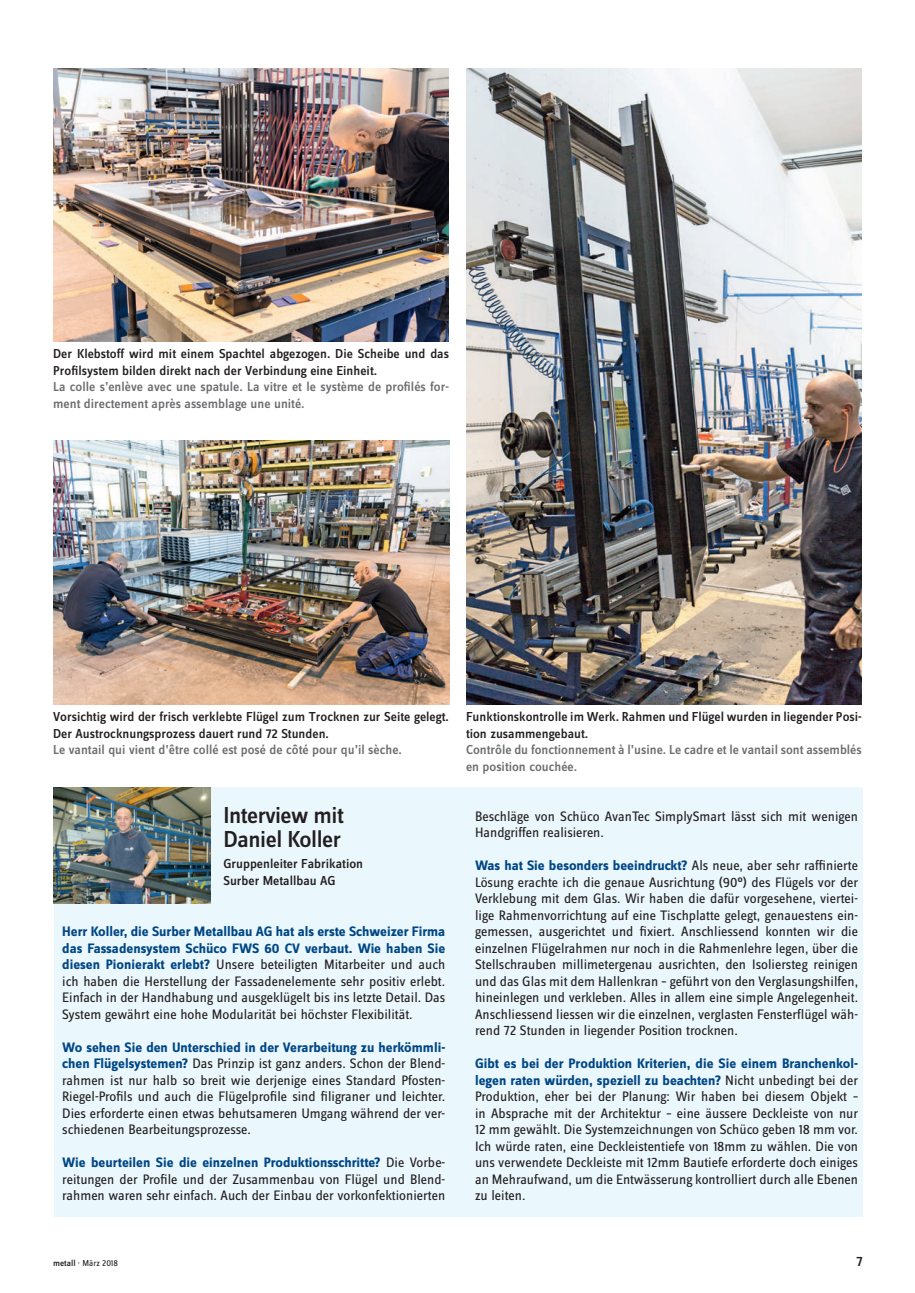
<style>
.page{position:relative;width:915px;height:1293px;background:#fff}
.page>*{position:absolute;margin:0;border:0;box-sizing:border-box;transform-origin:0 0}
.DE_Grundtext_o_EZ{font:500 24px "Zine Sans Dis";letter-spacing:-.02em;color:#231f20}
.DE_Grundtext_o_EZ-2{font:14.25px/16.5px "Zine Sans Dis";color:#231f20;text-align:justify}
.t1{font:500 14.25px "Zine Sans Dis";color:#231f20}
.DE_Grundtext_o_EZ-3{font:500 13.5px/16.5px "Zine Sans Dis";color:#231f20}
.DE_Grundtext_o_EZ-4{font:500 13.5px/16.5px "Zine Sans Dis";color:#6c6d70}
.t2{font:9px "Zine Sans Dis";color:#231f20}
.s1{font-weight:700;color:#004684}
.s2{font-weight:500}
</style>
<div class="page">
<hr style="left:0;top:919px;width:1px;height:297px;background:#e1e7ea">
<img style="left:53px;top:68px;width:396px;height:274px">
<img style="left:53px;top:441px;width:396px;height:264px">
<img style="left:466px;top:68px;width:395px;height:637px">
<div style="left:54px;top:787px;width:808px;height:429px;background:#eaf7fd"></div>
<img style="left:54px;top:787px;width:156px;height:116px">
<p class="DE_Grundtext_o_EZ-3" style="left:53px;top:346px;width:397px">Der Klebstoff wird mit einem Spachtel abgezogen. Die Scheibe und das<br>Profilsystem bilden direkt nach der Verbindung eine Einheit.</p>
<p class="DE_Grundtext_o_EZ-4" style="left:53px;top:379px;width:397px">La colle s’enlève avec une spatule. La vitre et le système de profilés for&shy;ment directement après assemblage une unité.</p>
<p class="DE_Grundtext_o_EZ-3" style="left:53px;top:709px;width:397px">Vorsichtig wird der frisch verklebte Flügel zum Trocknen zur Seite gelegt.<br>Der Austrocknungsprozess dauert rund 72 Stunden.</p>
<p class="DE_Grundtext_o_EZ-4" style="left:53px;top:742px;width:350px">Le vantail qui vient d’être collé est posé de côté pour qu’il sèche.</p>
<p class="DE_Grundtext_o_EZ" style="left:223px;top:803px;width:122px">Interview mit</p>
<p class="DE_Grundtext_o_EZ" style="left:223px;top:827px;width:119px">Daniel Koller</p>
<p class="DE_Grundtext_o_EZ-3" style="left:223px;top:856px;width:141px">Gruppenleiter Fabrikation</p>
<p class="DE_Grundtext_o_EZ-3" style="left:223px;top:873px;width:114px">Surber Metallbau AG</p>
<p class="DE_Grundtext_o_EZ-2" style="left:62px;top:923px;width:384px"><span class="s1">Herr Koller, die Surber Metallbau AG hat als erste Schweizer Firma das Fassadensystem Schüco FWS 60 CV verbaut. Wie haben Sie diesen Pionierakt erlebt?</span> Unsere beteiligten Mitarbeiter und auch ich haben die Herstellung der Fassadenelemente sehr positiv erlebt.<br>Einfach in der Handhabung und ausgeklügelt bis ins letzte Detail. Das System gewährt eine hohe Modularität bei höchster Flexibilität.</p>
<p class="DE_Grundtext_o_EZ-2" style="left:62px;top:1039px;width:384px"><span class="s1">Wo sehen Sie den Unterschied in der Verarbeitung zu herkömmli&shy;chen Flügelsystemen?</span> Das Prinzip ist ganz anders. Schon der Blend&shy;rahmen ist nur halb so breit wie derjenige eines Standard Pfosten-Riegel-Profils und auch die Flügelprofile sind filigraner und leichter.<br>Dies erforderte einen etwas behutsameren Umgang während der ver&shy;schiedenen Bearbeitungsprozesse.</p>
<p class="DE_Grundtext_o_EZ-2" style="left:62px;top:1154px;width:384px"><span class="s1">Wie beurteilen Sie die einzelnen Produktionsschritte?</span> Die Vorbe&shy;reitungen der Profile und der Zusammenbau von Flügel und Blend&shy;rahmen waren sehr einfach. Auch der Einbau der vorkonfektionierten</p>
<p class="DE_Grundtext_o_EZ-3" style="left:466px;top:709px;width:397px">Funktionskontrolle im Werk. Rahmen und Flügel wurden in liegender Posi&shy;tion zusammengebaut.</p>
<p class="DE_Grundtext_o_EZ-4" style="left:466px;top:742px;width:397px">Contrôle du fonctionnement à l’usine. Le cadre et le vantail sont assemblés en position couchée.</p>
<p class="DE_Grundtext_o_EZ-2" style="left:475px;top:808px;width:384px">Beschläge von Schüco AvanTec SimplySmart lässt sich mit wenigen<br>Handgriffen realisieren.</p>
<p class="DE_Grundtext_o_EZ-2" style="left:475px;top:857px;width:384px"><span class="s1">Was hat Sie besonders beeindruckt?</span> Als neue, aber sehr raffinierte Lösung erachte ich die genaue Ausrichtung (90°) des Flügels vor der Verklebung mit dem Glas. Wir haben die dafür vorgesehene, viertei&shy;lige Rahmenvorrichtung auf eine Tischplatte gelegt, genauestens ein&shy;gemessen, ausgerichtet und fixiert. Anschliessend konnten wir die einzelnen Flügelrahmen nur noch in die Rahmenlehre legen, über die Stellschrauben millimetergenau ausrichten, den Isoliersteg reinigen und das Glas mit dem Hallenkran – geführt von den Verglasungshilfen, hineinlegen und verkleben. Alles in allem eine simple Angelegenheit.<br>Anschliessend liessen wir die einzelnen, verglasten Fensterflügel wäh&shy;rend 72 Stunden in liegender Position trocknen.</p>
<p class="DE_Grundtext_o_EZ-2" style="left:475px;top:1055px;width:384px"><span class="s1">Gibt es bei der Produktion Kriterien, die Sie einem Branchenkol&shy;legen raten würden, speziell zu beachten?</span> Nicht unbedingt bei der Produktion, eher bei der Planung: Wir haben bei diesem Objekt – in Absprache mit der Architektur – eine äussere Deckleiste von nur 12 mm gewählt. Die Systemzeichnungen von Schüco geben 18 mm vor.<br>Ich würde raten, eine Deckleistentiefe von 18mm zu wählen. Die von uns verwendete Deckleiste mit 12mm Bautiefe erforderte doch einiges an Mehraufwand, um die Entwässerung kontrolliert durch alle Ebenen zu leiten.</p>
<p class="t2" style="left:53px;top:1259px;width:66px"><span class="s2">metall</span> · März 2018</p>
<p class="t1" style="left:856px;top:1254px;width:7px">7</p>
</div>
